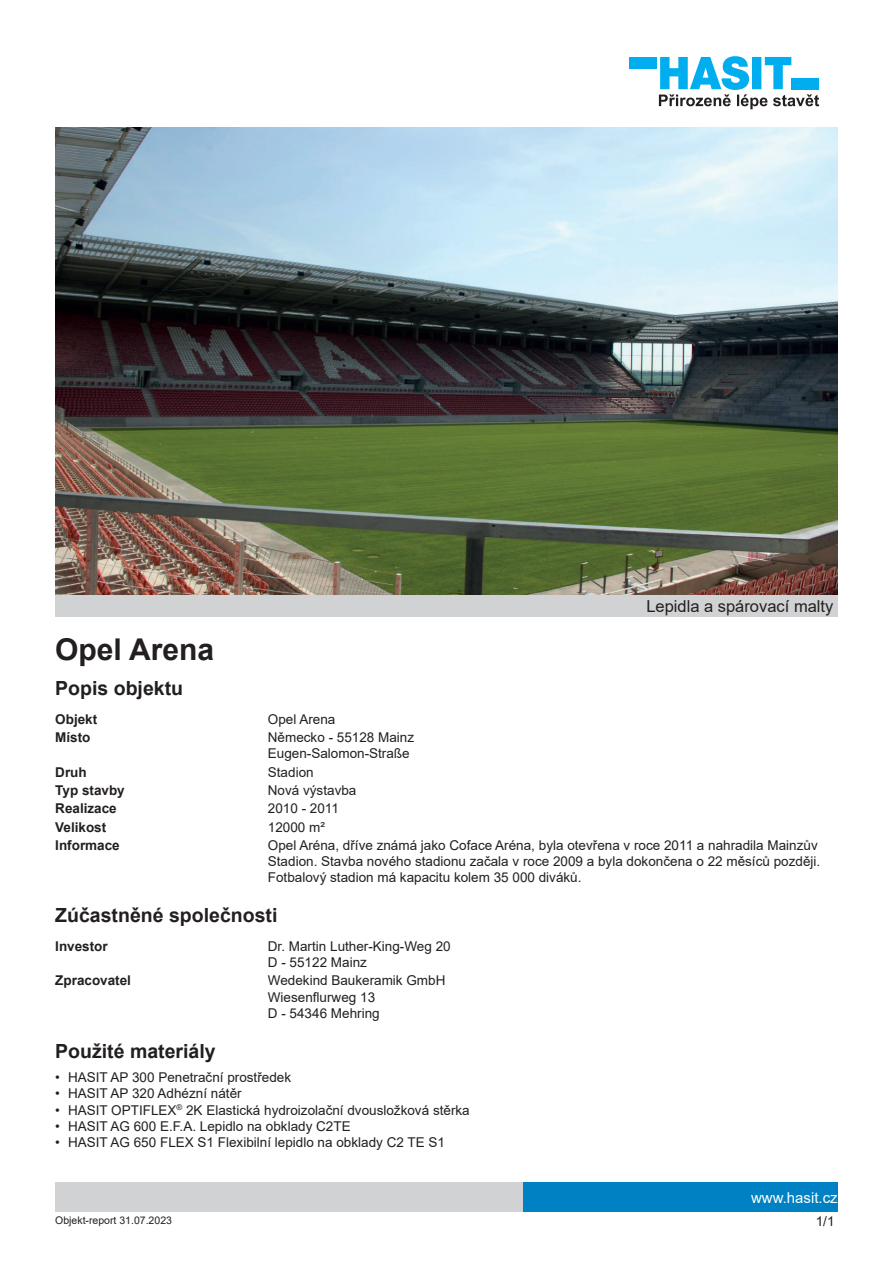
<style>
.page{position:relative;width:893px;height:1263px;background:#fff}
.page>*{position:absolute;margin:0;border:0;box-sizing:border-box;transform-origin:0 0}
.t1{font:700 30px "Arial";color:#231f20}
.t2{font:700 19.5px "Arial";color:#231f20}
.t3{font:16.5px "Arial";color:#231f20}
.t4{font:15px "Arial";color:#fff}
.t5{font:13.5px/16.2px "Arial";color:#231f20}
.t6{font:700 13.5px "Arial";color:#231f20}
.t7{font:10.5px "Arial";color:#231f20}
</style>
<div class="page">
<div style="left:523px;top:1182px;width:315px;height:30px;background:#0081c3"></div>
<div style="left:55px;top:1182px;width:468px;height:30px;background:#d1d2d4"></div>
<div style="left:629px;top:57px;width:28px;height:11px;background:#00aeef"></div>
<svg style="left:659px;top:56px;width:160px;height:53px"></svg>
<img style="left:55px;top:128px;width:783px;height:467px">
<div style="left:55px;top:595px;width:783px;height:22px;background:#d1d2d4"></div>
<p class="t3" style="left:646px;top:595px;width:189px">Lepidla a spárovací malty</p>
<h1 class="t1" style="left:55px;top:628px;width:160px">Opel Arena</h1>
<h2 class="t2" style="left:55px;top:675px;width:129px">Popis objektu</h2>
<p class="t6" style="left:55px;top:709px;width:44px">Objekt</p>
<p class="t5" style="left:268px;top:711px;width:69px">Opel Arena</p>
<p class="t6" style="left:55px;top:728px;width:37px">Místo</p>
<p class="t5" style="left:268px;top:729px;width:148px">Německo - 55128 Mainz<br>Eugen-Salomon-Straße</p>
<p class="t6" style="left:55px;top:762px;width:33px">Druh</p>
<p class="t5" style="left:268px;top:764px;width:47px">Stadion</p>
<p class="t6" style="left:55px;top:781px;width:71px">Typ stavby</p>
<p class="t5" style="left:268px;top:782px;width:90px">Nová výstavba</p>
<p class="t6" style="left:55px;top:799px;width:63px">Realizace</p>
<p class="t5" style="left:268px;top:800px;width:73px">2010 - 2011</p>
<p class="t6" style="left:55px;top:817px;width:53px">Velikost</p>
<p class="t5" style="left:268px;top:819px;width:59px">12000 m²</p>
<p class="t6" style="left:55px;top:836px;width:66px">Informace</p>
<p class="t5" style="left:268px;top:837px;width:554px">Opel Aréna, dříve známá jako Coface Aréna, byla otevřena v roce 2011 a nahradila Mainzův<br>Stadion. Stavba nového stadionu začala v roce 2009 a byla dokončena o 22 měsíců později.<br>Fotbalový stadion má kapacitu kolem 35 000 diváků.</p>
<h2 class="t2" style="left:55px;top:902px;width:224px">Zúčastněné společnosti</h2>
<p class="t6" style="left:55px;top:936px;width:54px">Investor</p>
<p class="t5" style="left:268px;top:938px;width:184px">Dr. Martin Luther-King-Weg 20<br>D - 55122 Mainz</p>
<p class="t6" style="left:55px;top:971px;width:77px">Zpracovatel</p>
<p class="t5" style="left:268px;top:972px;width:179px">Wedekind Baukeramik GmbH<br>Wiesenflurweg 13<br>D - 54346 Mehring</p>
<h2 class="t2" style="left:55px;top:1037px;width:162px">Použité materiály</h2>
<p class="t5" style="left:55px;top:1069px;width:237px">• HASIT AP 300 Penetrační prostředek</p>
<p class="t5" style="left:55px;top:1085px;width:188px">• HASIT AP 320 Adhézní nátěr</p>
<p class="t5" style="left:55px;top:1102px;width:416px">• HASIT OPTIFLEX<sup>®</sup> 2K Elastická hydroizolační dvousložková stěrka</p>
<p class="t5" style="left:55px;top:1118px;width:297px">• HASIT AG 600 E.F.A. Lepidlo na obklady C2TE</p>
<p class="t5" style="left:55px;top:1134px;width:391px">• HASIT AG 650 FLEX S1 Flexibilní lepidlo na obklady C2 TE S1</p>
<p class="t7" style="left:55px;top:1213px;width:118px">Objekt-report 31.07.2023</p>
<p class="t4" style="left:751px;top:1187px;width:88px">www.hasit.cz</p>
<p class="t5" style="left:816px;top:1213px;width:20px">1/1</p>
</div>
